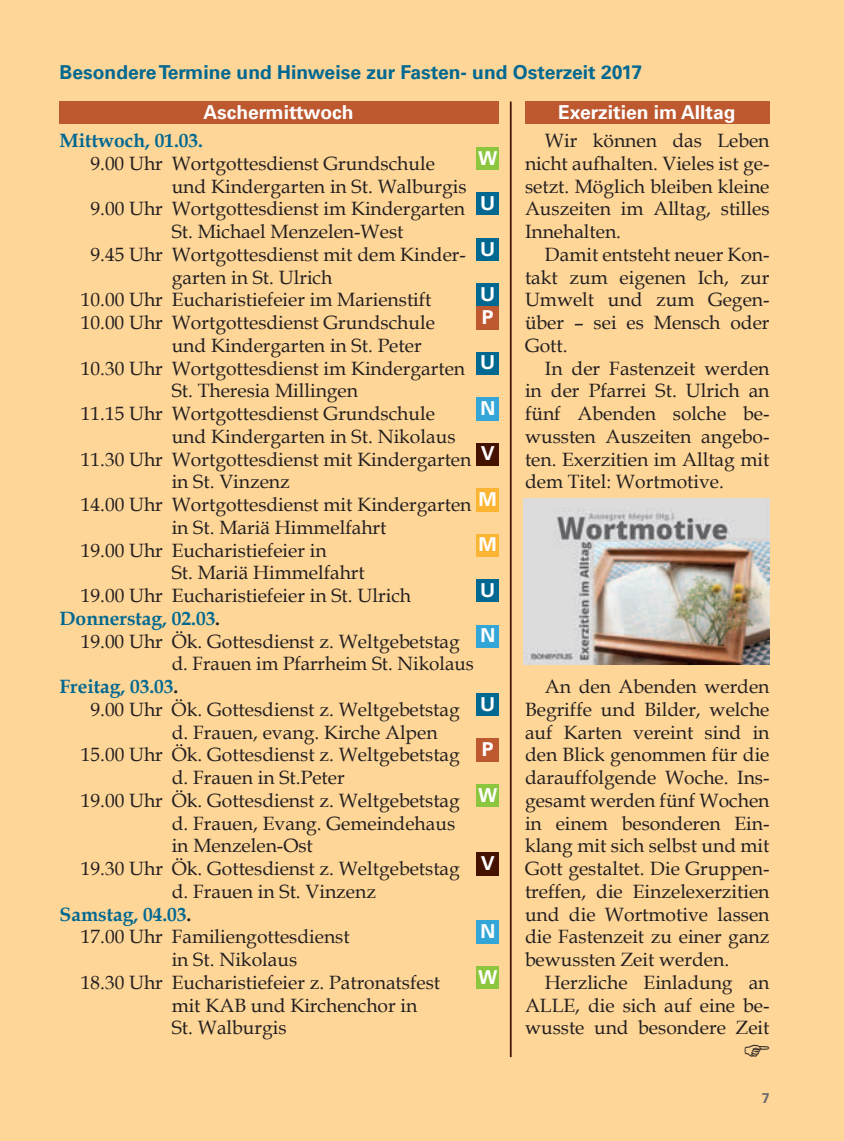
<style>
.page{position:relative;width:844px;height:1141px;background:#fff}
.page>*{position:absolute;margin:0;border:0;box-sizing:border-box;transform-origin:0 0}
.t1{font:19.25px/22.8px "Book Antiqua";color:#231f20;text-align:justify}
.t2{font:700 19.25px "Book Antiqua";color:#006891}
.t3{font:700 19.25px "Univers Com 65";color:#006891}
.t4{font:700 19.25px "Univers Com 65";color:#fff}
.t5{font:700 14px "Univers Com 65";color:#6c6d70}
.s1{color:#231f20}
</style>
<div class="page">
<div style="left:0;top:0;width:843px;height:1141px;background:#fed698"></div>
<div style="left:476px;top:147px;width:23px;height:23px;background:#8bc63e"></div>
<div style="left:476px;top:193px;width:23px;height:22px;background:#006891"></div>
<div style="left:476px;top:238px;width:23px;height:23px;background:#006891"></div>
<div style="left:476px;top:284px;width:23px;height:22px;background:#006891"></div>
<div style="left:476px;top:306px;width:23px;height:23px;background:#bd582f"></div>
<div style="left:476px;top:352px;width:23px;height:23px;background:#006891"></div>
<div style="left:476px;top:397px;width:23px;height:23px;background:#33a5d6"></div>
<div style="left:476px;top:443px;width:23px;height:23px;background:#451200"></div>
<div style="left:476px;top:488px;width:23px;height:23px;background:#fcb533"></div>
<div style="left:476px;top:534px;width:23px;height:23px;background:#fcb533"></div>
<div style="left:476px;top:579px;width:23px;height:23px;background:#006891"></div>
<div style="left:476px;top:625px;width:23px;height:23px;background:#33a5d6"></div>
<div style="left:476px;top:693px;width:23px;height:23px;background:#006891"></div>
<div style="left:476px;top:739px;width:23px;height:22px;background:#bd582f"></div>
<div style="left:476px;top:784px;width:23px;height:23px;background:#8bc63e"></div>
<div style="left:476px;top:852px;width:23px;height:23px;background:#451200"></div>
<div style="left:476px;top:921px;width:23px;height:22px;background:#33a5d6"></div>
<div style="left:476px;top:966px;width:23px;height:23px;background:#8bc63e"></div>
<div style="left:60px;top:102px;width:439px;height:22px;background:#bd582f"></div>
<hr style="left:509px;top:102px;width:2px;height:955px;background:#451200">
<div style="left:525px;top:102px;width:244px;height:22px;background:#bd582f"></div>
<img style="left:523px;top:498px;width:246px;height:167px">
<p class="t3" style="left:60px;top:61px;width:584px">Besondere Termine und Hinweise zur Fasten- und Osterzeit 2017</p>
<p class="t4" style="left:203px;top:101px;width:151px">Aschermittwoch</p>
<p class="t4" style="left:558px;top:101px;width:179px">Exerzitien im Alltag</p>
<p class="t2" style="left:60px;top:127px;width:145px">Mittwoch, 01.03.</p>
<p class="t1" style="left:91px;top:152px;width:346px">9.00 Uhr Wortgottesdienst Grundschule</p>
<p class="t4" style="left:478px;top:146px;width:21px">W</p>
<p class="t1" style="left:172px;top:174px;width:296px">und Kindergarten in St. Walburgis</p>
<p class="t1" style="left:91px;top:197px;width:406px">9.00 Uhr Wortgottesdienst im Kindergarten <sup>U</sup></p>
<p class="t1" style="left:172px;top:220px;width:233px">St. Michael Menzelen-West</p>
<p class="t1" style="left:91px;top:242px;width:406px">9.45 Uhr Wortgottesdienst mit dem Kinder- <sup>U</sup></p>
<p class="t1" style="left:172px;top:265px;width:162px">garten in St. Ulrich</p>
<p class="t1" style="left:81px;top:288px;width:352px">10.00 Uhr Eucharistiefeier im Marienstift</p>
<p class="t4" style="left:480px;top:283px;width:16px">U</p>
<p class="t1" style="left:81px;top:311px;width:355px">10.00 Uhr Wortgottesdienst Grundschule</p>
<p class="t4" style="left:482px;top:306px;width:13px">P</p>
<p class="t1" style="left:172px;top:333px;width:251px">und Kindergarten in St. Peter</p>
<p class="t1" style="left:81px;top:356px;width:415px">10.30 Uhr Wortgottesdienst im Kindergarten <sup>U</sup></p>
<p class="t1" style="left:172px;top:379px;width:188px">St. Theresia Millingen</p>
<p class="t1" style="left:81px;top:402px;width:355px">11.15 Uhr Wortgottesdienst Grundschule</p>
<p class="t4" style="left:480px;top:397px;width:16px">N</p>
<p class="t1" style="left:172px;top:424px;width:285px">und Kindergarten in St. Nikolaus</p>
<p class="t1" style="left:81px;top:447px;width:415px">11.30 Uhr Wortgottesdienst mit Kindergarten <sup>V</sup></p>
<p class="t1" style="left:172px;top:470px;width:120px">in St. Vinzenz</p>
<p class="t1" style="left:81px;top:493px;width:417px">14.00 Uhr Wortgottesdienst mit Kindergarten <sup>M</sup></p>
<p class="t1" style="left:172px;top:515px;width:216px">in St. Mariä Himmelfahrt</p>
<p class="t1" style="left:81px;top:538px;width:247px">19.00 Uhr Eucharistiefeier in</p>
<p class="t4" style="left:478px;top:533px;width:20px">M</p>
<p class="t1" style="left:81px;top:561px;width:331px;text-indent:91px">St. Mariä Himmelfahrt<br>19.00 Uhr Eucharistiefeier in St. Ulrich</p>
<p class="t4" style="left:480px;top:579px;width:16px">U</p>
<p class="t2" style="left:60px;top:605px;width:162px">Donnerstag, 02.03<span class="s1">.</span></p>
<p class="t1" style="left:81px;top:629px;width:415px">19.00 Uhr Ök. Gottesdienst z. Weltgebetstag <sup>N</sup></p>
<p class="t1" style="left:172px;top:652px;width:303px">d. Frauen im Pfarrheim St. Nikolaus</p>
<p class="t2" style="left:60px;top:673px;width:120px">Freitag, 03.03<span class="s1">.</span></p>
<p class="t1" style="left:91px;top:697px;width:406px">9.00 Uhr Ök. Gottesdienst z. Weltgebetstag <sup>U</sup></p>
<p class="t1" style="left:172px;top:720px;width:267px">d. Frauen, evang. Kirche Alpen</p>
<p class="t1" style="left:81px;top:743px;width:414px">15.00 Uhr Ök. Gottesdienst z. Weltgebetstag <sup>P</sup></p>
<p class="t1" style="left:172px;top:766px;width:174px">d. Frauen in St.Peter</p>
<p class="t1" style="left:81px;top:788px;width:418px">19.00 Uhr Ök. Gottesdienst z. Weltgebetstag <sup>W</sup></p>
<p class="t1" style="left:172px;top:811px;width:285px">d. Frauen, Evang. Gemeindehaus</p>
<p class="t1" style="left:172px;top:834px;width:143px">in Menzelen-Ost</p>
<p class="t1" style="left:81px;top:857px;width:415px">19.30 Uhr Ök. Gottesdienst z. Weltgebetstag <sup>V</sup></p>
<p class="t1" style="left:172px;top:879px;width:206px">d. Frauen in St. Vinzenz</p>
<p class="t2" style="left:60px;top:901px;width:133px">Samstag, 04.03<span class="s1">.</span></p>
<p class="t1" style="left:81px;top:925px;width:270px">17.00 Uhr Familiengottesdienst</p>
<p class="t4" style="left:480px;top:920px;width:16px">N</p>
<p class="t1" style="left:81px;top:948px;width:360px;text-indent:91px">in St. Nikolaus<br>18.30 Uhr Eucharistiefeier z. Patronatsfest</p>
<p class="t4" style="left:478px;top:965px;width:21px">W</p>
<p class="t1" style="left:172px;top:993px;width:247px">mit KAB und Kirchenchor in<br>St. Walburgis</p>
<p class="t1" style="left:525px;top:129px;width:246px;text-indent:20px">Wir können das Leben nicht aufhalten. Vieles ist ge&shy;setzt. Möglich bleiben kleine Auszeiten im Alltag, stilles Innehalten.</p>
<p class="t1" style="left:525px;top:242px;width:246px;text-indent:20px">Damit entsteht neuer Kon&shy;takt zum eigenen Ich, zur Umwelt und zum Gegen&shy;über – sei es Mensch oder Gott.</p>
<p class="t1" style="left:525px;top:356px;width:246px;text-indent:20px">In der Fastenzeit werden in der Pfarrei St. Ulrich an fünf Abenden solche be&shy;wussten Auszeiten angebo&shy;ten. Exerzitien im Alltag mit dem Titel: Wortmotive.</p>
<p class="t1" style="left:525px;top:675px;width:246px;text-indent:20px">An den Abenden werden Begriffe und Bilder, welche auf Karten vereint sind in den Blick genommen für die darauffolgende Woche. Ins&shy;gesamt werden fünf Wochen in einem besonderen Ein&shy;klang mit sich selbst und mit Gott gestaltet. Die Gruppen&shy;treffen, die Einzelexerzitien und die Wortmotive lassen die Fastenzeit zu einer ganz bewussten Zeit werden.</p>
<p class="t1" style="left:525px;top:971px;width:246px;text-indent:20px">Herzliche Einladung an ALLE, die sich auf eine be&shy;wusste und besondere Zeit</p>
<p class="t5" style="left:761px;top:1089px;width:9px">7</p>
</div>
